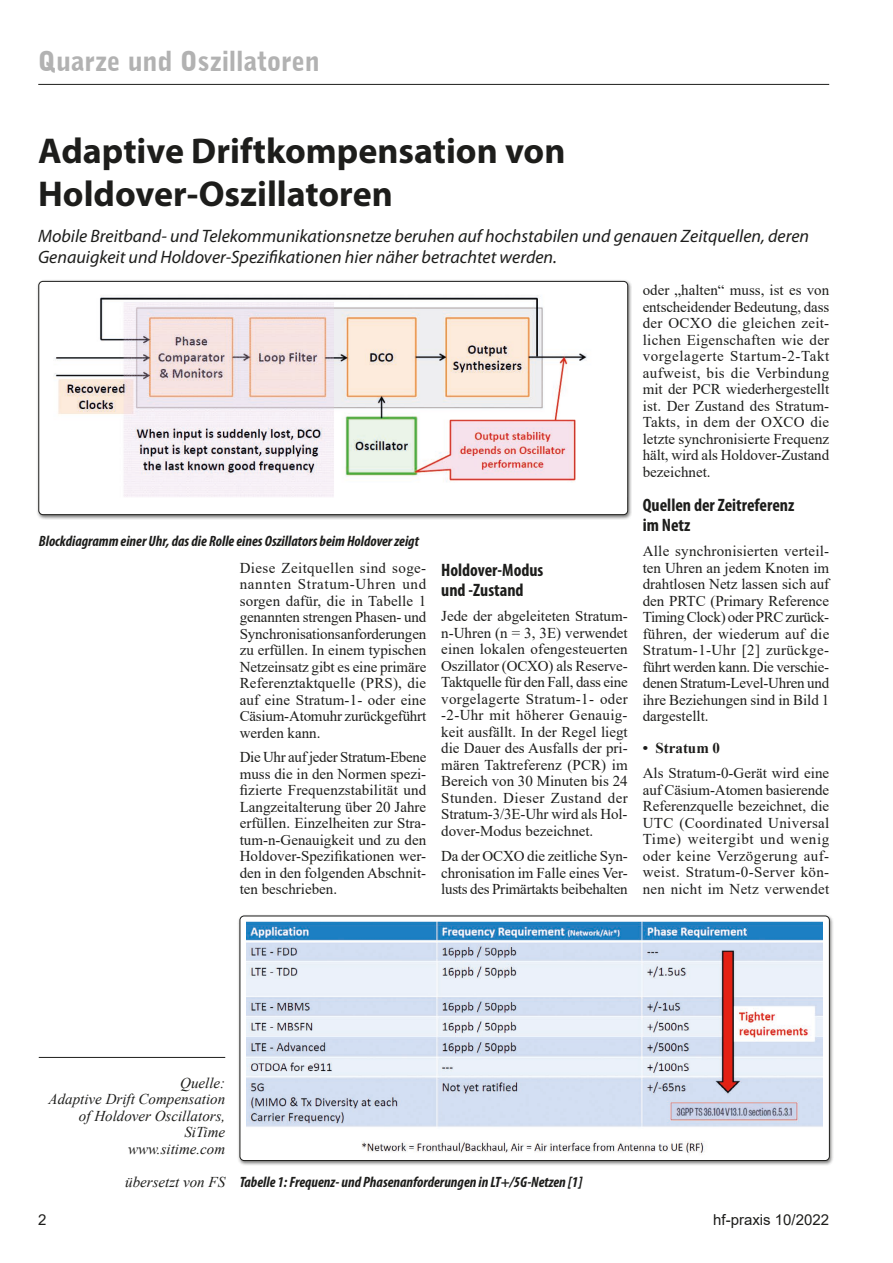
<style>
.page{position:relative;width:893px;height:1263px;background:#fff}
.page>*{position:absolute;margin:0;border:0;box-sizing:border-box;transform-origin:0 0}
.t1{font:700 36px/43.2px "Myriad Pro";color:#1d1d1b}
.t2{font:900 27px "Bell Gothic BT";letter-spacing:-.005em;color:#b2b2b2}
.t3{font:italic 18px/21.6px "Myriad Pro";color:#1d1d1b}
.t4{font:700 condensed 18px/19.5px "Myriad Pro";color:#1d1d1b}
.t5{font:15px/16.5px "Times New Roman";color:#1d1d1b;text-align:justify}
.t6{font:italic 700 condensed 15px "Myriad Pro";color:#1d1d1b}
.t7{font:italic 15px/16.5px "Times New Roman";color:#1d1d1b;text-align:right}
.t8{font:15px "Arial";color:#1d1d1b}
.t9{font:700 15px "Times New Roman";color:#1d1d1b}
</style>
<div class="page">
<hr style="left:38px;top:84px;width:791px;height:1px;background:#1d1d1b">
<hr style="left:39px;top:1057px;width:186px;height:1px;background:#1d1d1b">
<div style="left:36px;top:279px;width:596px;height:241px;background:#1d1d1b;opacity:.6"></div>
<div style="left:39px;top:281px;width:589px;height:234px;background:#fff;border-radius:4px"></div>
<img style="left:39px;top:281px;width:589px;height:216px">
<div style="left:39px;top:281px;width:589px;height:234px;border:1px solid #1d1d1b;border-radius:4px"></div>
<div style="left:237px;top:914px;width:597px;height:252px;background:#1d1d1b;opacity:.6"></div>
<div style="left:240px;top:916px;width:589px;height:244px;background:#fff;border-radius:4px"></div>
<img style="left:247px;top:921px;width:576px;height:232px">
<div style="left:240px;top:916px;width:590px;height:245px;border:1px solid #1d1d1b;border-radius:4px"></div>
<h2 class="t2" style="left:38px;top:44px;width:283px">Quarze und Oszillatoren</h2>
<h1 class="t1" style="left:38px;top:128px;width:529px">Adaptive Driftkompensation von<br>Holdover-Oszillatoren</h1>
<p class="t3" style="left:38px;top:225px;width:773px">Mobile Breitband- und Telekommunikationsnetze beruhen auf hochstabilen und genauen Zeitquellen, deren<br>Genauigkeit und Holdover-Spezifikationen hier näher betrachtet werden.</p>
<p class="t6" style="left:39px;top:531px;width:382px">Blockdiagramm einer Uhr, das die Rolle eines Oszillators beim Holdover zeigt</p>
<p class="t5" style="left:240px;top:559px;width:188px">Diese Zeitquellen sind soge&shy;nannten Stratum-Uhren und sorgen dafür, die in Tabelle 1 genannten strengen Phasen- und Synchronisationsanforderungen zu erfüllen. In einem typischen Netzeinsatz gibt es eine primäre Referenztaktquelle (PRS), die auf eine Stratum-1- oder eine Cäsium-Atomuhr zurückgeführt werden kann.</p>
<p class="t5" style="left:240px;top:748px;width:188px">Die Uhr auf jeder Stratum-Ebene muss die in den Normen spezi&shy;fizierte Frequenzstabilität und Langzeitalterung über 20 Jahre erfüllen. Einzelheiten zur Stra&shy;tum-n-Genauigkeit und zu den Holdover-Spezifikationen wer&shy;den in den folgenden Abschnit&shy;ten beschrieben.</p>
<p class="t4" style="left:441px;top:560px;width:104px">Holdover-Modus und -Zustand</p>
<p class="t5" style="left:441px;top:607px;width:188px">Jede der abgeleiteten Stratum&shy;n-Uhren (n = 3, 3E) verwendet einen lokalen ofengesteuerten Oszillator (OCXO) als Reserve-Taktquelle für den Fall, dass eine vorgelagerte Stratum-1- oder -2-Uhr mit höherer Genauig&shy;keit ausfällt. In der Regel liegt die Dauer des Ausfalls der pri&shy;mären Taktreferenz (PCR) im Bereich von 30 Minuten bis 24<br>Stunden. Dieser Zustand der Stratum-3/3E-Uhr wird als Hol&shy;dover-Modus bezeichnet.</p>
<p class="t5" style="left:441px;top:847px;width:188px">Da der OCXO die zeitliche Syn&shy;chronisation im Falle eines Ver&shy;lusts des Primärtakts beibehalten</p>
<p class="t5" style="left:643px;top:281px;width:188px">oder „halten“ muss, ist es von entscheidender Bedeutung, dass der OCXO die gleichen zeit&shy;lichen Eigenschaften wie der vorgelagerte Startum-2-Takt aufweist, bis die Verbindung mit der PCR wiederhergestellt ist. Der Zustand des Stratum-Takts, in dem der OXCO die letzte synchronisierte Frequenz hält, wird als Holdover-Zustand bezeichnet.</p>
<p class="t4" style="left:643px;top:495px;width:153px">Quellen der Zeitreferenz im Netz</p>
<p class="t5" style="left:643px;top:542px;width:188px">Alle synchronisierten verteil&shy;ten Uhren an jedem Knoten im drahtlosen Netz lassen sich auf den PRTC (Primary Reference Timing Clock) oder PRC zurück&shy;führen, der wiederum auf die Stratum-1-Uhr [2] zurückge&shy;führt werden kann. Die verschie&shy;denen Stratum-Level-Uhren und ihre Beziehungen sind in Bild 1 dargestellt.</p>
<p class="t9" style="left:643px;top:737px;width:79px">• Stratum 0</p>
<p class="t5" style="left:643px;top:764px;width:188px">Als Stratum-0-Gerät wird eine auf Cäsium-Atomen basierende Referenzquelle bezeichnet, die UTC (Coordinated Universal Time) weitergibt und wenig oder keine Verzögerung auf&shy;weist. Stratum-0-Server kön&shy;nen nicht im Netz verwendet</p>
<p class="t7" style="left:49px;top:1074px;width:178px">Quelle:<br>Adaptive Drift Compensation of Holdover Oscillators,<br>SiTime<br>www.sitime.com</p>
<p class="t7" style="left:125px;top:1173px;width:101px">übersetzt von FS</p>
<p class="t6" style="left:240px;top:1173px;width:344px">Tabelle 1: Frequenz- und Phasenanforderungen in LT+/5G-Netzen [1]</p>
<p class="t8" style="left:38px;top:1209px;width:10px">2</p>
<p class="t8" style="left:713px;top:1209px;width:117px">hf-praxis 10/2022</p>
</div>
